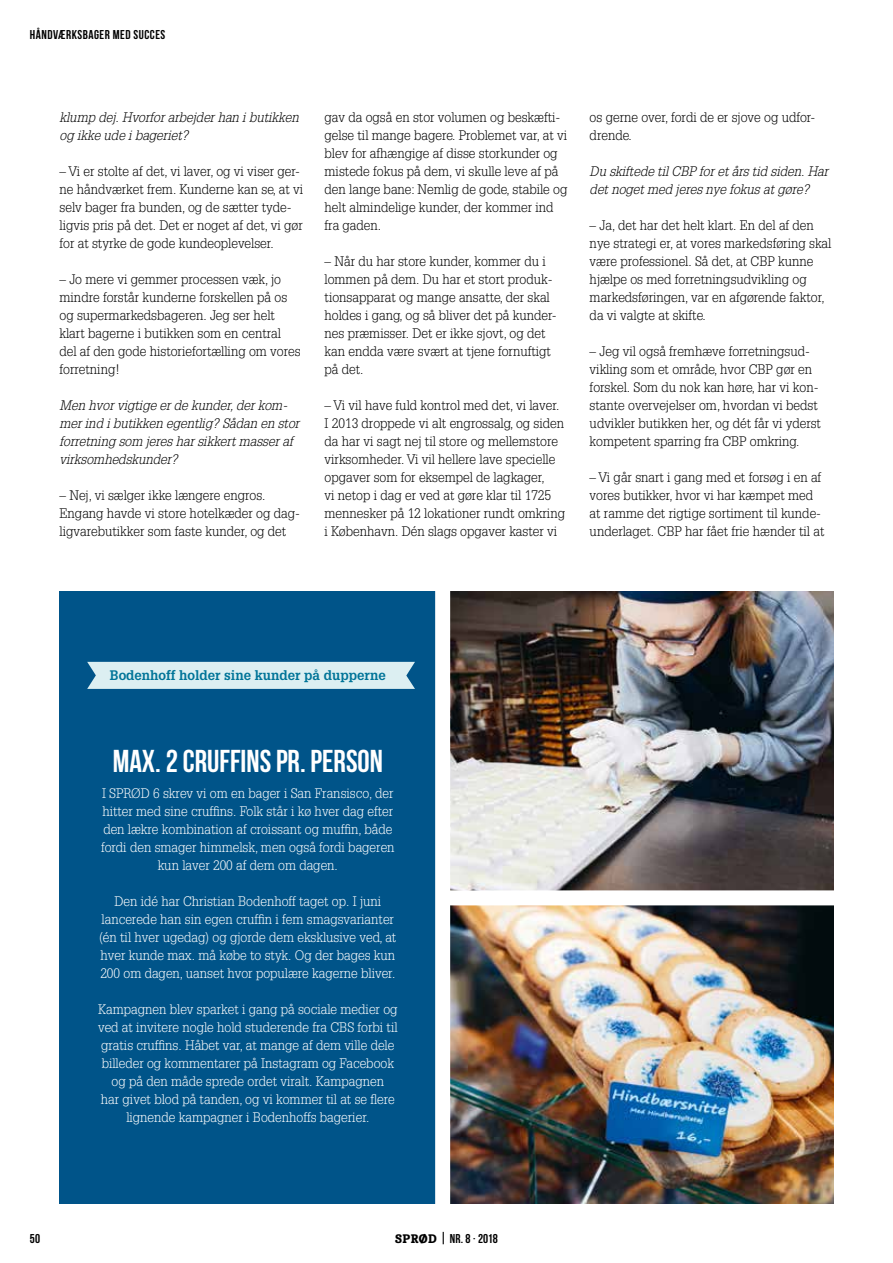
<style>
.page{position:relative;width:893px;height:1263px;background:#fff}
.page>*{position:absolute;margin:0;border:0;box-sizing:border-box;transform-origin:0 0}
.t1{font:700 31.5px "Bebas Neue";color:#fff}
.t2{font:300 13.5px/18px "Glypha LT Std";color:#000}
.t3{font:300 13.5px/18px "Glypha LT Std";color:#fff;text-align:center}
.t4{font:italic 300 13.5px/18px "Glypha LT Std";color:#000}
.t5{font:700 13.5px "Glypha LT Std";color:#007498}
.t6{font:700 12.75px "Bebas Neue";letter-spacing:.04em;color:#000}
.s1{font-family:"Cabrito Con Ex B";font-weight:400;font-size:12px}
</style>
<div class="page">
<img style="left:450px;top:591px;width:383px;height:299px">
<img style="left:450px;top:905px;width:383px;height:298px">
<div style="left:60px;top:591px;width:383px;height:612px;background:#005489"></div>
<div style="left:435px;top:580px;width:15px;height:628px;background:#fff"></div>
<div style="left:87px;top:662px;width:328px;height:27px;background:#dceff2"></div>
<svg style="left:443px;top:1232px;width:1px;height:12px"></svg>
<p class="t6" style="left:30px;top:30px;width:137px">HÅNDVÆRKSBAGER MED SUCCES</p>
<p class="t4" style="left:60px;top:109px;width:241px">klump dej. Hvorfor arbejder han i butikken og ikke ude i bageriet?</p>
<p class="t2" style="left:60px;top:163px;width:245px">– Vi er stolte af det, vi laver, og vi viser ger&shy;ne håndværket frem. Kunderne kan se, at vi selv bager fra bunden, og de sætter tyde&shy;ligvis pris på det. Det er noget af det, vi gør for at styrke de gode kundeoplevelser.</p>
<p class="t2" style="left:60px;top:271px;width:243px">– Jo mere vi gemmer processen væk, jo mindre forstår kunderne forskellen på os og supermarkedsbageren. Jeg ser helt klart bagerne i butikken som en central del af den gode historiefortælling om vores forretning!</p>
<p class="t4" style="left:60px;top:397px;width:241px">Men hvor vigtige er de kunder, der kom&shy;mer ind i butikken egentlig? Sådan en stor forretning som jeres har sikkert masser af virksomhedskunder?</p>
<p class="t2" style="left:60px;top:487px;width:242px">– Nej, vi sælger ikke længere engros.<br>Engang havde vi store hotelkæder og dag&shy;ligvarebutikker som faste kunder, og det</p>
<p class="t2" style="left:325px;top:109px;width:244px">gav da også en stor volumen og beskæfti&shy;gelse til mange bagere. Problemet var, at vi blev for afhængige af disse storkunder og mistede fokus på dem, vi skulle leve af på den lange bane: Nemlig de gode, stabile og helt almindelige kunder, der kommer ind fra gaden.</p>
<p class="t2" style="left:325px;top:253px;width:233px">– Når du har store kunder, kommer du i lommen på dem. Du har et stort produk&shy;tionsapparat og mange ansatte, der skal holdes i gang, og så bliver det på kunder&shy;nes præmisser. Det er ikke sjovt, og det kan endda være svært at tjene fornuftigt på det.</p>
<p class="t2" style="left:325px;top:397px;width:242px">– Vi vil have fuld kontrol med det, vi laver.<br>I 2013 droppede vi alt engrossalg, og siden da har vi sagt nej til store og mellemstore virksomheder. Vi vil hellere lave specielle opgaver som for eksempel de lagkager,<br>vi netop i dag er ved at gøre klar til 1725 mennesker på 12 lokationer rundt omkring i København. Dén slags opgaver kaster vi</p>
<p class="t2" style="left:590px;top:109px;width:227px">os gerne over, fordi de er sjove og udfor&shy;drende.</p>
<p class="t4" style="left:590px;top:163px;width:240px">Du skiftede til CBP for et års tid siden. Har det noget med jeres nye fokus at gøre?</p>
<p class="t2" style="left:590px;top:217px;width:243px">– Ja, det har det helt klart. En del af den nye strategi er, at vores markedsføring skal være professionel. Så det, at CBP kunne hjælpe os med forretningsudvikling og markedsføringen, var en afgørende faktor, da vi valgte at skifte.</p>
<p class="t2" style="left:590px;top:343px;width:233px">– Jeg vil også fremhæve forretningsud&shy;vikling som et område, hvor CBP gør en forskel. Som du nok kan høre, har vi kon&shy;stante overvejelser om, hvordan vi bedst udvikler butikken her, og dét får vi yderst kompetent sparring fra CBP omkring.</p>
<p class="t2" style="left:590px;top:469px;width:236px">– Vi går snart i gang med et forsøg i en af vores butikker, hvor vi har kæmpet med at ramme det rigtige sortiment til kunde&shy;underlaget. CBP har fået frie hænder til at</p>
<p class="t5" style="left:110px;top:667px;width:277px">Bodenhoff holder sine kunder på dupperne</p>
<h1 class="t1" style="left:113px;top:748px;width:272px">MAX. 2 CRUFFINS PR. PERSON</h1>
<p class="t3" style="left:101px;top:785px;width:295px">I SPRØD 6 skrev vi om en bager i San Fransisco, der hitter med sine cruffins. Folk står i kø hver dag efter den lækre kombination af croissant og muffin, både fordi den smager himmelsk, men også fordi bageren kun laver 200 af dem om dagen.</p>
<p class="t3" style="left:99px;top:893px;width:299px">Den idé har Christian Bodenhoff taget op. I juni lancerede han sin egen cruffin i fem smagsvarianter (én til hver ugedag) og gjorde dem eksklusive ved, at hver kunde max. må købe to styk. Og der bages kun 200 om dagen, uanset hvor populære kagerne bliver.</p>
<p class="t3" style="left:98px;top:1001px;width:301px">Kampagnen blev sparket i gang på sociale medier og ved at invitere nogle hold studerende fra CBS forbi til gratis cruffins. Håbet var, at mange af dem ville dele billeder og kommentarer på Instagram og Facebook og på den måde sprede ordet viralt. Kampagnen<br>har givet blod på tanden, og vi kommer til at se flere lignende kampagner i Bodenhoffs bagerier.</p>
<p class="t6" style="left:30px;top:1233px;width:12px">50</p>
<p class="t6" style="left:395px;top:1233px;width:104px"><span class="s1">SPRØD</span> NR. 8 · 2018</p>
</div>
